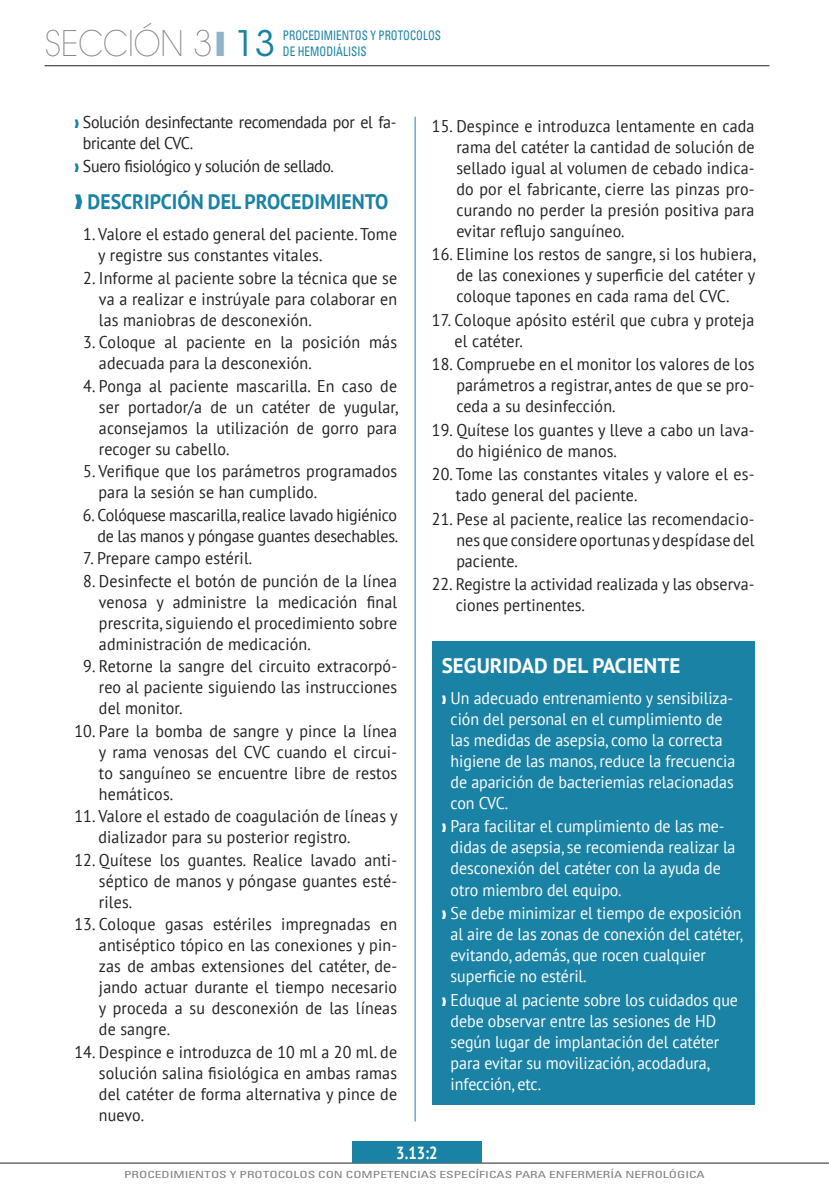
<style>
.page{position:relative;width:829px;height:1191px;background:#fff}
.page>*{position:absolute;margin:0;border:0;box-sizing:border-box;transform-origin:0 0}
.t1{font:200 35px "ITC Avant Garde Std";color:#808285;scale:.9 1}
.CPO_DE_TEXTO_GENERAL{font:700 21px "PT Sans";color:#1a82a4;scale:.94 1}
.t2{font:700 21px "PT Sans";color:#fff}
.t3{font:700 17.5px "PT Sans";color:#fff;scale:.85 1}
.CPO_DE_TEXTO_GENERAL-2{font:16.97px/21px "PT Sans";letter-spacing:.01em;color:#231f20;text-align:justify;scale:.94 1}
.t4{font:16.97px/21px "PT Sans";letter-spacing:-.005em;color:#fff;scale:.94 1}
.CPO_DE_TEXTO_GENERAL-3{font:16.97px/21px "PT Sans";letter-spacing:-.02em;color:#231f20;scale:.94 1}
.CPO_DE_TEXTO_GENERAL-4{font:16.97px/21px "PT Sans";letter-spacing:-.015em;color:#231f20;text-align:right;scale:.94 1}
.t5{font:condensed 13.12px "Univers LT Std";color:#1a82a4;scale:.85 1}
.t6{font:condensed 9.8px "Univers LT Std";color:#808285;scale:1.37 1}
.s1{color:#8fb3c9}
.s2{font-weight:400;color:#1a82a4}
.s3{color:#1a82a4}
</style>
<div class="page">
<hr style="left:0;top:1162px;width:828px;height:1px;background:#231f20">
<hr style="left:45px;top:65px;width:724px;height:1px;background:#231f20">
<div style="left:432px;top:641px;width:322px;height:464px;background:#1a82a4"></div>
<hr style="left:415px;top:117px;width:1px;height:1004px;background:#1a82a4">
<div style="left:352px;top:1141px;width:129px;height:22px;background:#1a82a4"></div>
<p class="t1" style="left:45px;top:23px;width:257px">SECCIÓN 3<span class="s1">❙</span> <span class="s2">13</span></p>
<p class="t5" style="left:283px;top:27px;width:187px">PROCEDIMIENTOS Y PROTOCOLOS</p>
<p class="t5" style="left:283px;top:43px;width:100px">DE HEMODIÁLISIS</p>
<p class="CPO_DE_TEXTO_GENERAL-3" style="left:83px;top:111px;width:335px;text-indent:-8px"><span class="s3">❱</span> Solución desinfectante recomendada por el fa&shy;bricante del CVC.</p>
<p class="CPO_DE_TEXTO_GENERAL-3" style="left:74px;top:155px;width:277px"><span class="s3">❱</span> Suero fisiológico y solución de sellado.</p>
<p class="CPO_DE_TEXTO_GENERAL" style="left:74px;top:188px;width:335px">❱ DESCRIPCIÓN DEL PROCEDIMIENTO</p>
<p class="CPO_DE_TEXTO_GENERAL-2" style="left:98px;top:223px;width:319px;text-indent:-15px">1. Valore el estado general del paciente. Tome y registre sus constantes vitales.</p>
<p class="CPO_DE_TEXTO_GENERAL-2" style="left:99px;top:267px;width:319px;text-indent:-16px">2. Informe al paciente sobre la técnica que se va a realizar e instrúyale para colaborar en las maniobras de desconexión.</p>
<p class="CPO_DE_TEXTO_GENERAL-2" style="left:99px;top:331px;width:319px;text-indent:-16px">3. Coloque al paciente en la posición más adecuada para la desconexión.</p>
<p class="CPO_DE_TEXTO_GENERAL-2" style="left:99px;top:375px;width:320px;text-indent:-16px">4. Ponga al paciente mascarilla. En caso de ser portador/a de un catéter de yugular, aconsejamos la utilización de gorro para recoger su cabello.</p>
<p class="CPO_DE_TEXTO_GENERAL-2" style="left:98px;top:460px;width:319px;text-indent:-15px">5. Verifique que los parámetros programados para la sesión se han cumplido.</p>
<p class="CPO_DE_TEXTO_GENERAL-4" style="left:83px;top:504px;width:337px">6. Colóquese mascarilla, realice lavado higiénico de las manos y póngase guantes desechables.</p>
<p class="CPO_DE_TEXTO_GENERAL-2" style="left:83px;top:547px;width:181px">7. Prepare campo estéril.</p>
<p class="CPO_DE_TEXTO_GENERAL-2" style="left:99px;top:570px;width:319px;text-indent:-16px">8. Desinfecte el botón de punción de la línea venosa y administre la medicación final prescrita, siguiendo el procedimiento sobre administración de medicación.</p>
<p class="CPO_DE_TEXTO_GENERAL-2" style="left:99px;top:655px;width:319px;text-indent:-16px">9. Retorne la sangre del circuito extracorpó&shy;reo al paciente siguiendo las instrucciones del monitor.</p>
<p class="CPO_DE_TEXTO_GENERAL-2" style="left:99px;top:720px;width:319px;text-indent:-24px">10. Pare la bomba de sangre y pince la línea y rama venosas del CVC cuando el circui&shy;to sanguíneo se encuentre libre de restos hemáticos.</p>
<p class="CPO_DE_TEXTO_GENERAL-2" style="left:98px;top:805px;width:320px;text-indent:-24px">11. Valore el estado de coagulación de líneas y dializador para su posterior registro.</p>
<p class="CPO_DE_TEXTO_GENERAL-2" style="left:99px;top:848px;width:319px;text-indent:-24px">12. Quítese los guantes. Realice lavado anti&shy;séptico de manos y póngase guantes esté&shy;riles.</p>
<p class="CPO_DE_TEXTO_GENERAL-2" style="left:99px;top:913px;width:319px;text-indent:-24px">13. Coloque gasas estériles impregnadas en antiséptico tópico en las conexiones y pin&shy;zas de ambas extensiones del catéter, de&shy;jando actuar durante el tiempo necesario y proceda a su desconexión de las líneas de sangre.</p>
<p class="CPO_DE_TEXTO_GENERAL-2" style="left:99px;top:1040px;width:319px;text-indent:-24px">14. Despince e introduzca de 10 ml a 20 ml. de solución salina fisiológica en ambas ramas del catéter de forma alternativa y pince de nuevo.</p>
<p class="CPO_DE_TEXTO_GENERAL-2" style="left:456px;top:115px;width:319px;text-indent:-24px">15. Despince e introduzca lentamente en cada rama del catéter la cantidad de solución de sellado igual al volumen de cebado indica&shy;do por el fabricante, cierre las pinzas pro&shy;curando no perder la presión positiva para evitar reflujo sanguíneo.</p>
<p class="CPO_DE_TEXTO_GENERAL-2" style="left:456px;top:243px;width:320px;text-indent:-24px">16. Elimine los restos de sangre, si los hubiera, de las conexiones y superficie del catéter y coloque tapones en cada rama del CVC.</p>
<p class="CPO_DE_TEXTO_GENERAL-2" style="left:454px;top:309px;width:320px;text-indent:-23px">17. Coloque apósito estéril que cubra y proteja el catéter.</p>
<p class="CPO_DE_TEXTO_GENERAL-2" style="left:456px;top:353px;width:319px;text-indent:-24px">18. Compruebe en el monitor los valores de los parámetros a registrar, antes de que se pro&shy;ceda a su desinfección.</p>
<p class="CPO_DE_TEXTO_GENERAL-2" style="left:456px;top:419px;width:319px;text-indent:-24px">19. Quítese los guantes y lleve a cabo un lava&shy;do higiénico de manos.</p>
<p class="CPO_DE_TEXTO_GENERAL-2" style="left:456px;top:463px;width:319px;text-indent:-24px">20. Tome las constantes vitales y valore el es&shy;tado general del paciente.</p>
<p class="CPO_DE_TEXTO_GENERAL-2" style="left:456px;top:508px;width:319px;text-indent:-24px">21. Pese al paciente, realice las recomendacio&shy;nes que considere oportunas y despídase del paciente.</p>
<p class="CPO_DE_TEXTO_GENERAL-2" style="left:455px;top:573px;width:319px;text-indent:-24px">22. Registre la actividad realizada y las observa&shy;ciones pertinentes.</p>
<p class="t2" style="left:441px;top:651px;width:240px">SEGURIDAD DEL PACIENTE</p>
<p class="t4" style="left:450px;top:687px;width:304px;text-indent:-9px">❱ Un adecuado entrenamiento y sensibiliza&shy;ción del personal en el cumplimiento de las medidas de asepsia, como la correcta higiene de las manos, reduce la frecuencia de aparición de bacteriemias relacionadas con CVC.</p>
<p class="t4" style="left:450px;top:815px;width:304px;text-indent:-9px">❱ Para facilitar el cumplimiento de las me&shy;didas de asepsia, se recomienda realizar la desconexión del catéter con la ayuda de otro miembro del equipo.</p>
<p class="t4" style="left:450px;top:902px;width:312px;text-indent:-9px">❱ Se debe minimizar el tiempo de exposición al aire de las zonas de conexión del catéter, evitando, además, que rocen cualquier superficie no estéril.</p>
<p class="t4" style="left:450px;top:988px;width:307px;text-indent:-9px">❱ Eduque al paciente sobre los cuidados que debe observar entre las sesiones de HD según lugar de implantación del catéter para evitar su movilización, acodadura, infección, etc.</p>
<p class="t3" style="left:396px;top:1141px;width:50px">3.13:2</p>
<p class="t6" style="left:124px;top:1168px;width:425px">PROCEDIMIENTOS Y PROTOCOLOS CON COMPETENCIAS ESPECÍFICAS PARA ENFERMERÍA NEFROLÓGICA</p>
</div>
